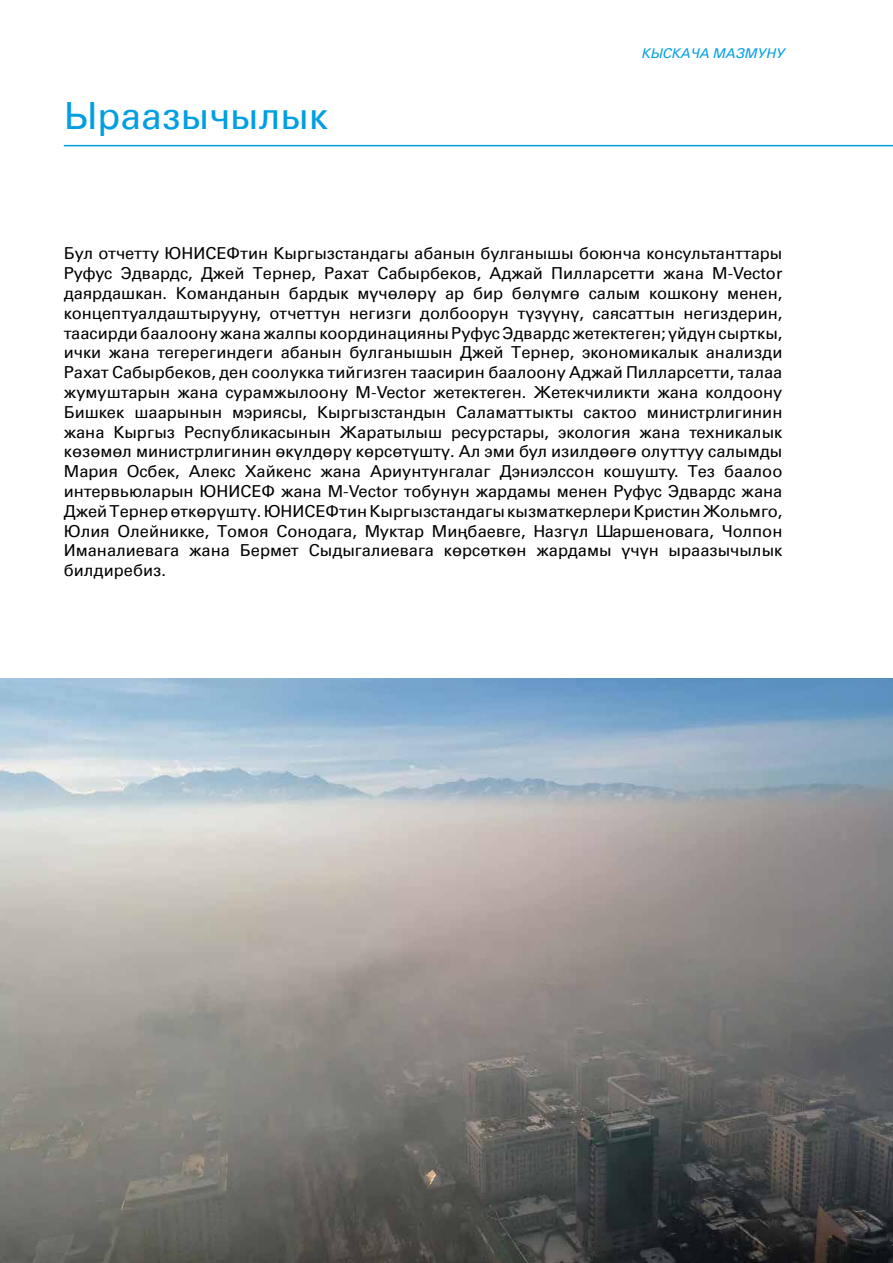
<style>
.page{position:relative;width:893px;height:1263px;background:#fff}
.page>*{position:absolute;margin:0;border:0;box-sizing:border-box;transform-origin:0 0}
.t1{font:37.5px "Univers LTCYR 55 Roman";color:#009fe3}
.t2{font:16.5px/19.8px "Univers LTCYR 55 Roman";color:#000;text-align:justify}
.t3{font:italic 13.5px "Univers LTCYR 55";color:#009fe3}
</style>
<div class="page">
<hr style="left:64px;top:145px;width:829px;height:1px;background:#009fe3">
<img style="left:0;top:678px;width:893px;height:585px">
<h1 class="t1" style="left:64px;top:90px;width:265px">Ыраазычылык</h1>
<p class="t3" style="left:641px;top:43px;width:145px">КЫСКАЧА МАЗМУНУ</p>
<p class="t2" style="left:64px;top:243px;width:720px">Бул отчетту ЮНИСЕФтин Кыргызстандагы абанын булганышы боюнча консультанттары Руфус Эдвардс, Джей Тернер, Рахат Сабырбеков, Аджай Пилларсетти жана M-Vector даярдашкан. Команданын бардык мүчөлөрү ар бир бөлүмгө салым кошкону менен, концептуалдаштырууну, отчеттун негизги долбоорун түзүүнү, саясаттын негиздерин, таасирди баалоону жана жалпы координацияны Руфус Эдвардс жетектеген; үйдүн сырткы, ички жана тегерегиндеги абанын булганышын Джей Тернер, экономикалык анализди Рахат Сабырбеков, ден соолукка тийгизген таасирин баалоону Аджай Пилларсетти, талаа жумуштарын жана сурамжылоону M-Vector жетектеген. Жетекчиликти жана колдоону Бишкек шаарынын мэриясы, Кыргызстандын Саламаттыкты сактоо министрлигинин жана Кыргыз Республикасынын Жаратылыш ресурстары, экология жана техникалык көзөмөл министрлигинин өкүлдөрү көрсөтүштү. Ал эми бул изилдөөгө олуттуу салымды Мария Осбек, Алекс Хайкенс жана Ариунтунгалаг Дэниэлссон кошушту. Тез баалоо интервьюларын ЮНИСЕФ жана M-Vector тобунун жардамы менен Руфус Эдвардс жана Джей Тернер өткөрүштү. ЮНИСЕФтин Кыргызстандагы кызматкерлери Кристин Жольмго, Юлия Олейникке, Томоя Сонодага, Муктар Миңбаевге, Назгүл Шаршеновага, Чолпон Иманалиевага жана Бермет Сыдыгалиевага көрсөткөн жардамы үчүн ыраазычылык билдиребиз.</p>
</div>
